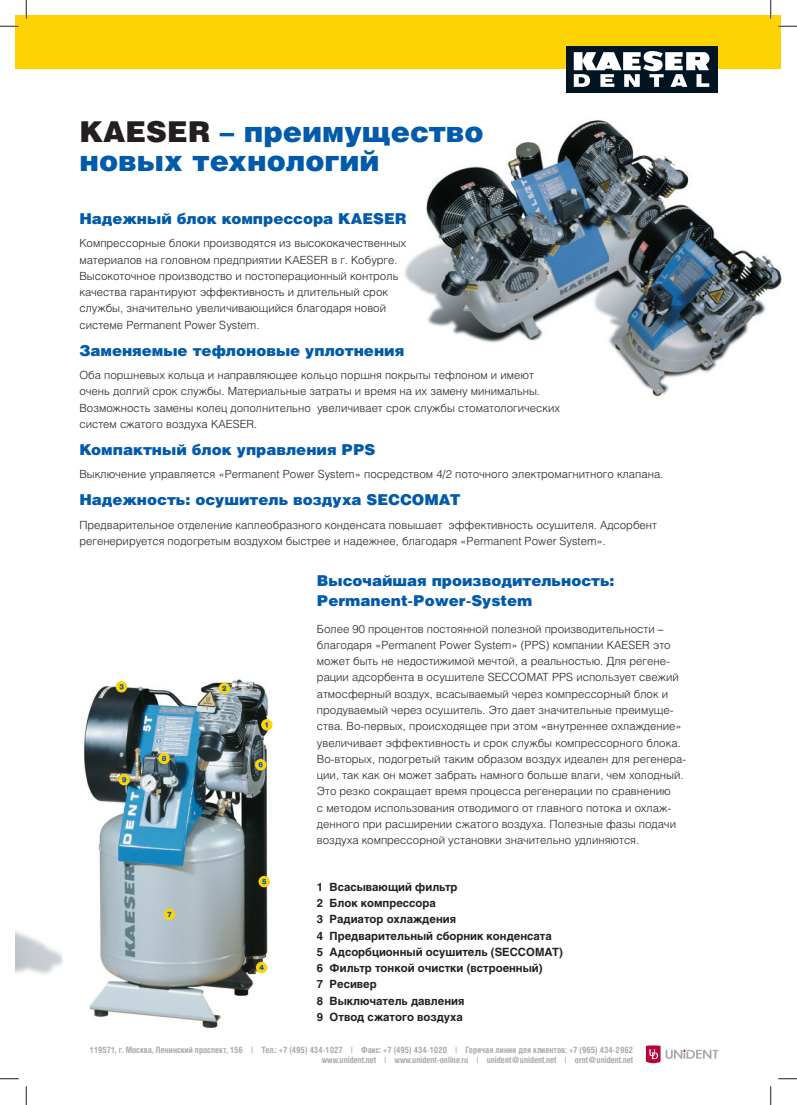
<style>
.page{position:relative;width:797px;height:1105px;background:#fff}
.page>*{position:absolute;margin:0;border:0;box-sizing:border-box;transform-origin:0 0}
.t1{font:900 28.75px/28.8px "Helios Std";color:#015aaa}
.t2{font:900 15px/20px "Helios Std";color:#015aaa}
.t3{font:300 11.25px/16.2px "Helios Std";color:#231f20}
.t4{font:700 11.25px/16.2px "Helios Std";color:#231f20}
.t5{font:700 condensed 8.75px/10.9px "Helios Std";color:#a8a9ad;text-align:right}
.s1{color:#231f20}
</style>
<div class="page">
<div style="left:16px;top:16px;width:765px;height:53px;background:#fed304"></div>
<svg style="left:646px;top:1045px;width:72px;height:18px"></svg>
<div style="left:565px;top:46px;width:152px;height:46px;background:#001422"></div>
<svg style="left:573px;top:51px;width:136px;height:36px"></svg>
<img style="left:404px;top:120px;width:377px;height:277px">
<img style="left:62px;top:679px;width:211px;height:350px">
<div style="left:261px;top:719px;width:11px;height:11px;background:#fcd306;border-radius:50%"></div>
<svg style="left:265px;top:722px;width:3px;height:5px"></svg>
<svg style="left:218px;top:683px;width:12px;height:11px"></svg>
<svg style="left:222px;top:686px;width:4px;height:5px"></svg>
<div style="left:116px;top:681px;width:11px;height:11px;background:#fcd306;border-radius:50%"></div>
<svg style="left:119px;top:684px;width:5px;height:5px"></svg>
<div style="left:256px;top:962px;width:11px;height:11px;background:#fcd306;border-radius:50%"></div>
<svg style="left:259px;top:965px;width:5px;height:5px"></svg>
<svg style="left:258px;top:876px;width:12px;height:11px"></svg>
<svg style="left:262px;top:879px;width:4px;height:5px"></svg>
<div style="left:255px;top:759px;width:11px;height:11px;background:#fcd306;border-radius:50%"></div>
<svg style="left:258px;top:762px;width:5px;height:5px"></svg>
<div style="left:164px;top:909px;width:11px;height:11px;background:#fcd306;border-radius:50%"></div>
<svg style="left:167px;top:912px;width:4px;height:5px"></svg>
<svg style="left:158px;top:753px;width:12px;height:11px"></svg>
<svg style="left:162px;top:756px;width:4px;height:5px"></svg>
<svg style="left:118px;top:774px;width:12px;height:11px"></svg>
<svg style="left:122px;top:777px;width:4px;height:5px"></svg>
<svg style="left:0;top:25px;width:19px;height:2px"></svg>
<svg style="left:778px;top:25px;width:19px;height:2px"></svg>
<svg style="left:0;top:1078px;width:19px;height:1px"></svg>
<svg style="left:778px;top:1078px;width:19px;height:1px"></svg>
<svg style="left:25px;top:0;width:2px;height:19px"></svg>
<svg style="left:25px;top:1086px;width:2px;height:19px"></svg>
<svg style="left:770px;top:0;width:1px;height:19px"></svg>
<svg style="left:770px;top:1086px;width:1px;height:19px"></svg>
<h1 class="t1" style="left:79px;top:120px;width:406px"><span class="s1">KAESER</span> – преимущество новых технологий</h1>
<h2 class="t2" style="left:79px;top:210px;width:328px">Надежный блок компрессора KAESER</h2>
<p class="t3" style="left:79px;top:236px;width:328px">Компрессорные блоки производятся из высококачественных материалов на головном предприятии KAESER в г. Кобурге.<br>Высокоточное производство и постоперационный контроль качества гарантируют эффективность и длительный срок службы, значительно увеличивающийся благодаря новой системе Permanent Power System.</p>
<h2 class="t2" style="left:79px;top:342px;width:326px">Заменяемые тефлоновые уплотнения</h2>
<p class="t3" style="left:79px;top:368px;width:482px">Оба поршневых кольца и направляющее кольцо поршня покрыты тефлоном и имеют очень долгий срок службы. Материальные затраты и время на их замену минимальны.<br>Возможность замены колец дополнительно увеличивает срок службы стоматологических систем сжатого воздуха KAESER.</p>
<h2 class="t2" style="left:79px;top:441px;width:297px">Компактный блок управления PPS</h2>
<p class="t3" style="left:79px;top:467px;width:585px">Выключение управляется «Permanent Power System» посредством 4/2 поточного электромагнитного клапана.</p>
<h2 class="t2" style="left:79px;top:491px;width:382px">Надежность: осушитель воздуха SECCOMAT</h2>
<p class="t3" style="left:79px;top:518px;width:579px">Предварительное отделение каплеобразного конденсата повышает эффективность осушителя. Адсорбент регенерируется подогретым воздухом быстрее и надежнее, благодаря «Permanent Power System».</p>
<h2 class="t2" style="left:317px;top:572px;width:299px">Высочайшая производительность:<br>Permanent-Power-System</h2>
<p class="t3" style="left:317px;top:622px;width:371px">Более 90 процентов постоянной полезной производительности – благодаря «Permanent Power System» (PPS) компании KAESER это может быть не недостижимой мечтой, а реальностью. Для регене&shy;рации адсорбента в осушителе SECCOMAT PPS использует свежий атмосферный воздух, всасываемый через компрессорный блок и продуваемый через осушитель. Это дает значительные преимуще&shy;ства. Во-первых, происходящее при этом «внутреннее охлаждение» увеличивает эффективность и срок службы компрессорного блока.<br>Во-вторых, подогретый таким образом воздух идеален для регенера&shy;ции, так как он может забрать намного больше влаги, чем холодный.<br>Это резко сокращает время процесса регенерации по сравнению<br>с методом использования отводимого от главного потока и охлаж&shy;денного при расширении сжатого воздуха. Полезные фазы подачи воздуха компрессорной установки значительно удлиняются.</p>
<p class="t4" style="left:317px;top:880px;width:247px">1 Всасывающий фильтр<br>2 Блок компрессора<br>3 Радиатор охлаждения<br>4 Предварительный сборник конденсата<br>5 Адсорбционный осушитель (SECCOMAT)<br>6 Фильтр тонкой очистки (встроенный)<br>7 Ресивер<br>8 Выключатель давления<br>9 Отвод сжатого воздуха</p>
<p class="t5" style="left:90px;top:1045px;width:544px">119571, г. Москва, Ленинский проспект, 156 | Тел.: +7 (495) 434-1027 | Факс: +7 (495) 434-1020 | Горячая линия для клиентов: +7 (965) 434-2962 www.unident.net | www.unident-online.ru | unident@unident.net | ornt@unident.net</p>
</div>
